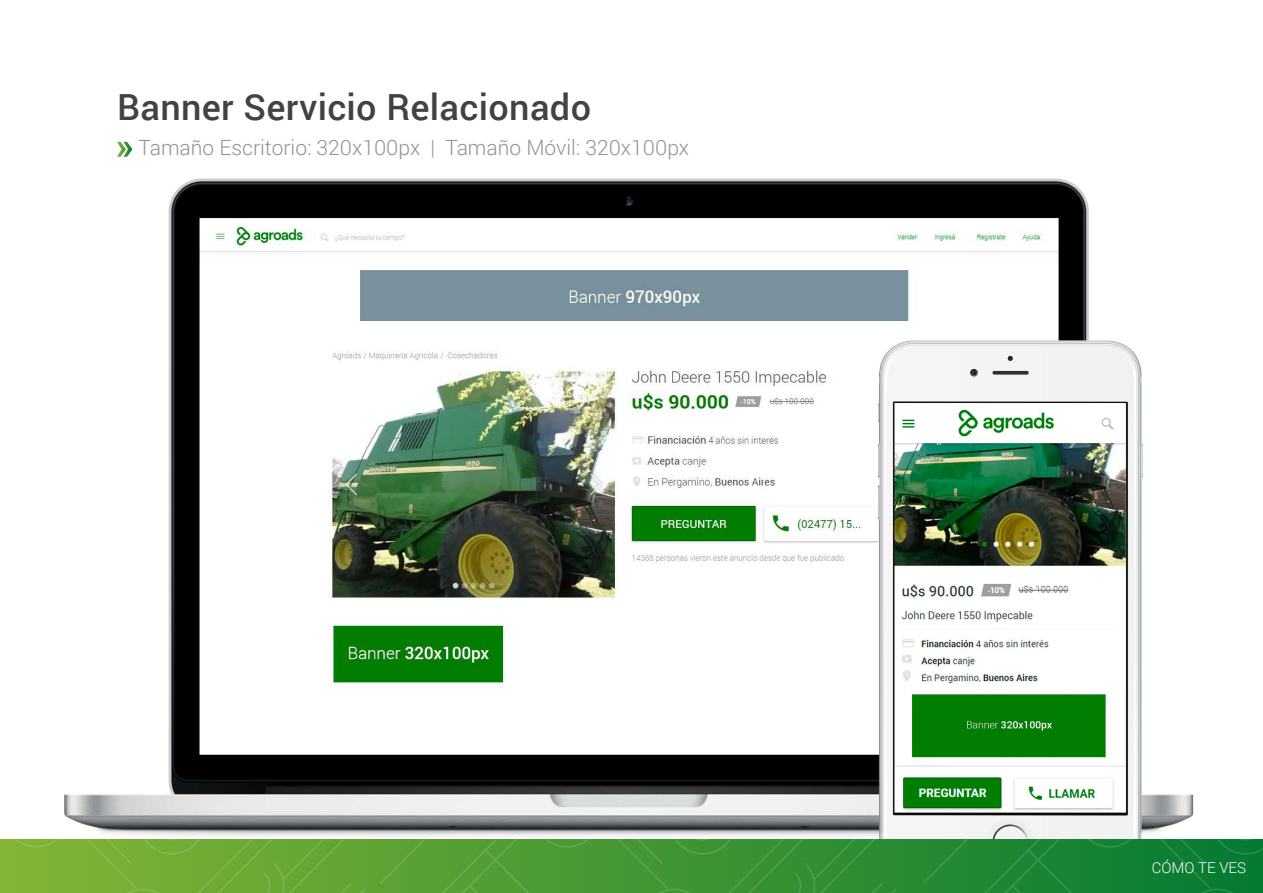
<style>
.page{position:relative;width:1263px;height:893px;background:#fff}
.page>*{position:absolute;margin:0;border:0;box-sizing:border-box;transform-origin:0 0}
.t1{font:500 36px "Roboto";letter-spacing:.01em;color:#424242}
.t2{font:300 21px "Roboto";color:#929292}
.t3{font:300 15px "Roboto";color:#fff}
</style>
<div class="page">
<img style="left:31px;top:141px;width:1195px;height:699px">
<img style="left:827px;top:321px;width:373px;height:519px">
<svg style="left:117px;top:142px;width:15px;height:15px"></svg>
<svg style="left:0;top:840px;width:904px;height:53px;background:#57a035"></svg>
<svg style="left:913px;top:840px;width:350px;height:53px;background:#178234"></svg>
<h1 class="t1" style="left:117px;top:82px;width:476px">Banner Servicio Relacionado</h1>
<p class="t2" style="left:138px;top:133px;width:552px">Tamaño Escritorio: 320x100px | Tamaño Móvil: 320x100px</p>
<p class="t3" style="left:1152px;top:858px;width:96px">CÓMO TE VES</p>
</div>
